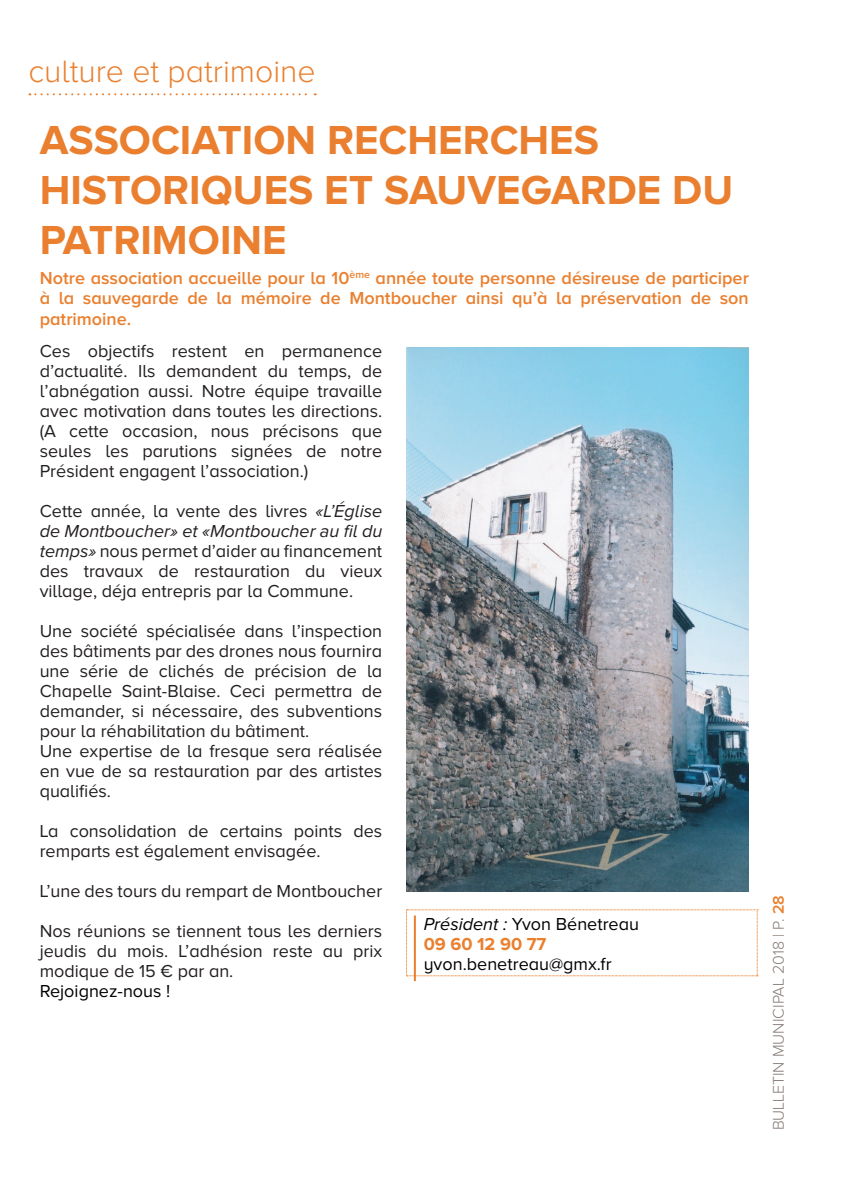
<style>
.page{position:relative;width:851px;height:1191px;background:#fff}
.page>*{position:absolute;margin:0;border:0;box-sizing:border-box;transform-origin:0 0}
.t1{font:700 42px/50.4px "Proxima Nova A";color:#ea802f}
.t2{font:300 32px "Proxima Nova A";color:#ea802f}
.t3{font:18px/20px "Proxima Nova A";color:#231f20;text-align:justify}
.t4{font:600 18px/20.8px "Proxima Nova A";color:#ea802f;text-align:justify}
.t5{font:18px/20px "Proxima Nova A";color:#000}
.t6{font:300 16px "Proxima Nova A";color:#867b76}
.s1{font-style:italic}
.s2{font-weight:700;color:#ea802f}
.s3{font-weight:600;color:#ea802f}
</style>
<div class="page">
<svg style="left:29px;top:93px;width:287px;height:2px"></svg>
<img style="left:406px;top:347px;width:342px;height:545px">
<svg style="left:406px;top:909px;width:352px;height:67px"></svg>
<hr style="left:414px;top:915px;width:2px;height:66px;background:#ea802f">
<h2 class="t2" style="left:28px;top:54px;width:289px">culture et patrimoine</h2>
<h1 class="t1" style="left:40px;top:114px;width:695px">ASSOCIATION RECHERCHES<br>HISTORIQUES ET SAUVEGARDE DU<br>PATRIMOINE</h1>
<p class="t4" style="left:40px;top:267px;width:710px">Notre association accueille pour la 10<sup>ème</sup> année toute personne désireuse de participer à la sauvegarde de la mémoire de Montboucher ainsi qu’à la préservation de son patrimoine.</p>
<p class="t3" style="left:40px;top:340px;width:344px">Ces objectifs restent en permanence d’actualité. Ils demandent du temps, de l’abnégation aussi. Notre équipe travaille avec motivation dans toutes les directions. (A cette occasion, nous précisons que seules les parutions signées de notre Président engagent l’association.)</p>
<p class="t3" style="left:40px;top:500px;width:344px">Cette année, la vente des livres <span class="s1">«L’Église de Montboucher» et «Montboucher au fil du temps»</span> nous permet d’aider au financement des travaux de restauration du vieux village, déja entrepris par la Commune.</p>
<p class="t3" style="left:40px;top:620px;width:344px;text-align:left">Une société spécialisée dans l’inspection des bâtiments par des drones nous fournira une série de clichés de précision de la Chapelle Saint-Blaise. Ceci permettra de demander, si nécessaire, des subventions pour la réhabilitation du bâtiment.<br>Une expertise de la fresque sera réalisée en vue de sa restauration par des artistes qualifiés.</p>
<p class="t3" style="left:40px;top:820px;width:344px">La consolidation de certains points des remparts est également envisagée.</p>
<p class="t3" style="left:40px;top:880px;width:344px">L’une des tours du rempart de Montboucher</p>
<p class="t3" style="left:40px;top:920px;width:344px">Nos réunions se tiennent tous les derniers jeudis du mois. L’adhésion reste au prix modique de 15 € par an.</p>
<p class="t5" style="left:40px;top:980px;width:132px">Rejoignez-nous !</p>
<p class="t5" style="left:423px;top:913px;width:217px"><span class="s1">Président :</span> Yvon Bénetreau<br><span class="s2">09 60 12 90 77</span></p>
<p class="t5" style="left:423px;top:953px;width:189px">yvon.benetreau@gmx.fr</p>
<p class="t6" style="left:769px;top:1130px;width:237px;rotate:-90deg">BULLETIN MUNICIPAL 2018 | P. <span class="s3">28</span></p>
</div>
